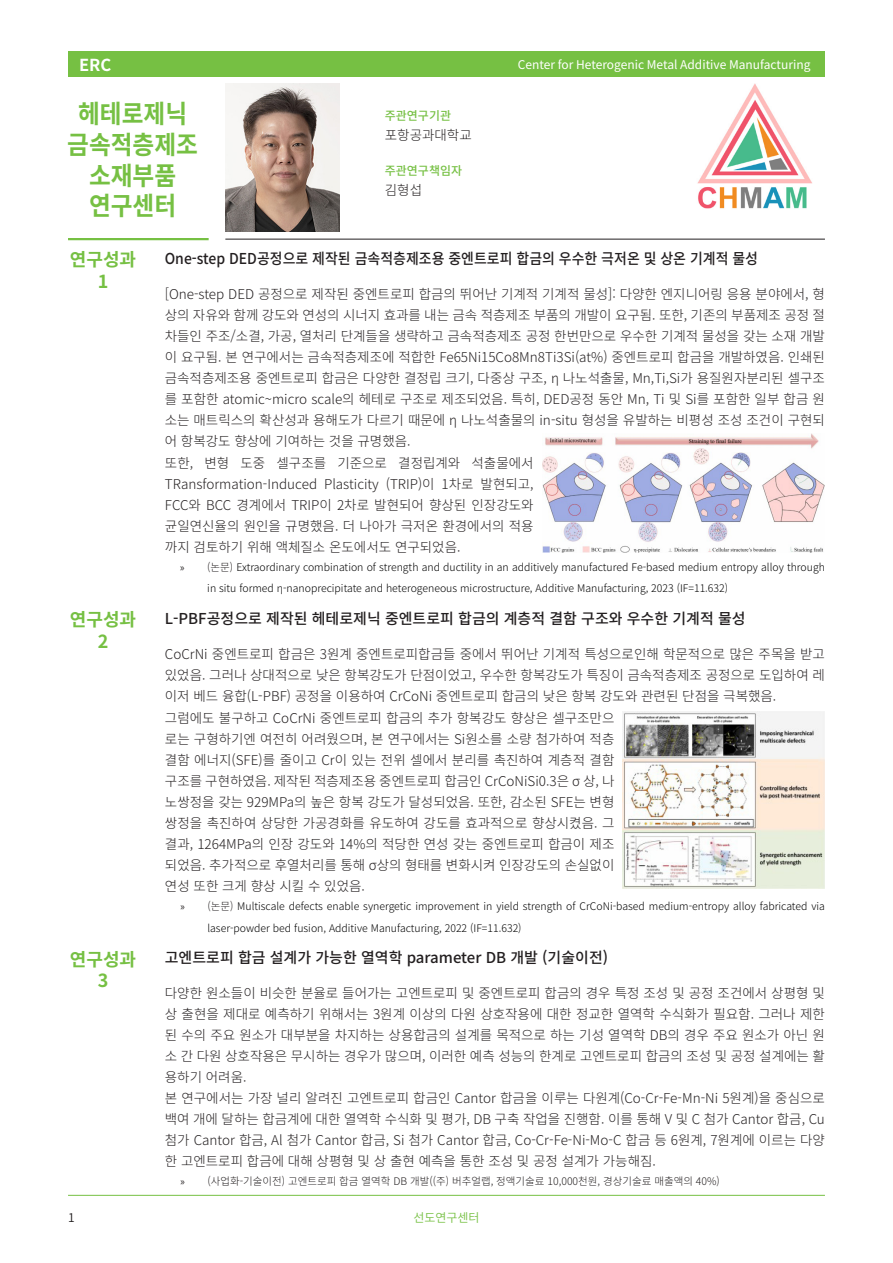
<style>
.page{position:relative;width:893px;height:1263px;background:#fff}
.page>*{position:absolute;margin:0;border:0;box-sizing:border-box;transform-origin:0 0}
.t1{font:700 25.5px/30.6px "Noto Sans CJ Kkr";color:#76c043;text-align:center;scale:.93 1}
.t2{font:700 18px "Noto Sans CJ Kkr";color:#76c043}
.t3{font:700 16.5px "Noto Sans CJ Kkr";color:#fff}
.t4{font:500 15px "Noto Sans CJ Kkr";color:#231f20}
.t5{font:500 15px "Noto Sans CJ Kkr";color:#231f20;scale:.93 1}
.t6{font:300 13.5px/21px "Noto Sans CJ Kkr";color:#231f20;text-align:justify}
.t7{font:12px "Noto Sans CJ Kkr";color:#fff}
.t8{font:500 12px "Noto Sans CJ Kkr";color:#76c043}
.t9{font:600 12px "Noto Sans CJ Kkr";color:#76c043}
.t10{font:600 12px "Noto Sans CJ Kkr";color:#231f20}
.t11{font:300 10.5px/21px "Noto Sans CJ Kkr";color:#000}
.t12{font:300 10.5px "Noto Sans CJ Kkr";color:#231f20}
.s1{font-family:"Myriad Pro";font-weight:400;color:#231f20}
.s2{color:#231f20}
.s3{font-family:"Myriad Pro";font-weight:400}
</style>
<div class="page">
<div style="left:68px;top:51px;width:757px;height:26px;background:#76c043"></div>
<hr style="left:68px;top:1195px;width:757px;height:1px;background:#76c043">
<hr style="left:68px;top:238px;width:141px;height:2px;background:#76c043">
<hr style="left:225px;top:239px;width:600px;height:1px;background:#231f20">
<img style="left:622px;top:712px;width:203px;height:176px">
<img style="left:542px;top:433px;width:283px;height:119px">
<img style="left:225px;top:83px;width:114px;height:149px">
<img style="left:697px;top:83px;width:115px;height:126px">
<p class="t3" style="left:79px;top:55px;width:34px">ERC</p>
<p class="t7" style="left:518px;top:58px;width:294px">Center for Heterogenic Metal Additive Manufacturing</p>
<p class="t8" style="left:385px;top:109px;width:68px">주관연구기관</p>
<p class="t1" style="left:67px;top:99px;width:142px">헤테로제닉 금속적층제조 소재부품</p>
<p class="t1" style="left:89px;top:191px;width:95px">연구센터</p>
<p class="t6" style="left:385px;top:125px;width:88px">포항공과대학교</p>
<p class="t8" style="left:385px;top:164px;width:79px">주관연구책임자</p>
<p class="t6" style="left:385px;top:180px;width:39px">김형섭</p>
<p class="t2" style="left:70px;top:249px;width:68px">연구성과</p>
<p class="t2" style="left:98px;top:271px;width:12px">1</p>
<p class="t5" style="left:165px;top:250px;width:639px">One-step DED공정으로 제작된 금속적층제조용 중엔트로피 합금의 우수한 극저온 및 상온 기계적 물성</p>
<p class="t6" style="left:165px;top:283px;width:662px">[One-step DED 공정으로 제작된 중엔트로피 합금의 뛰어난 기계적 기계적 물성]: 다양한 엔지니어링 응용 분야에서, 형 상의 자유와 함께 강도와 연성의 시너지 효과를 내는 금속 적층제조 부품의 개발이 요구됨. 또한, 기존의 부품제조 공정 절 차들인 주조/소결, 가공, 열처리 단계들을 생략하고 금속적층제조 공정 한번만으로 우수한 기계적 물성을 갖는 소재 개발 이 요구됨. 본 연구에서는 금속적층제조에 적합한 Fe65Ni15Co8Mn8Ti3Si(at%) 중엔트로피 합금을 개발하였음. 인쇄된 금속적층제조용 중엔트로피 합금은 다양한 결정립 크기, 다중상 구조, η 나노석출물, Mn,Ti,Si가 용질원자분리된 셀구조 를 포함한 atomic~micro scale의 헤테로 구조로 제조되었음. 특히, DED공정 동안 Mn, Ti 및 Si를 포함한 일부 합금 원 소는 매트릭스의 확산성과 용해도가 다르기 때문에 η 나노석출물의 in-situ 형성을 유발하는 비평성 조성 조건이 구현되 어 항복강도 향상에 기여하는 것을 규명했음.</p>
<p class="t6" style="left:165px;top:453px;width:370px">또한, 변형 도중 셀구조를 기준으로 결정립계와 석출물에서 TRansformation-Induced Plasticity (TRIP)이 1차로 발현되고, FCC와 BCC 경계에서 TRIP이 2차로 발현되어 향상된 인장강도와 균일연신율의 원인을 규명했음. 더 나아가 극저온 환경에서의 적용 까지 검토하기 위해 액체질소 온도에서도 연구되었음.</p>
<p class="t11" style="left:207px;top:557px;width:619px;text-indent:-27px"><span class="s1">»</span> <span class="s2">(논문)</span> Extraordinary combination of strength and ductility in an additively manufactured Fe-based medium entropy alloy through in situ formed η-nanoprecipitate and heterogeneous microstructure, Additive Manufacturing, 2023 (IF=11.632)</p>
<p class="t2" style="left:70px;top:609px;width:68px">연구성과</p>
<p class="t2" style="left:98px;top:631px;width:12px">2</p>
<p class="t4" style="left:165px;top:610px;width:582px">L-PBF공정으로 제작된 헤테로제닉 중엔트로피 합금의 계층적 결함 구조와 우수한 기계적 물성</p>
<p class="t6" style="left:165px;top:643px;width:662px">CoCrNi 중엔트로피 합금은 3원계 중엔트로피합금들 중에서 뛰어난 기계적 특성으로인해 학문적으로 많은 주목을 받고 있었음. 그러나 상대적으로 낮은 항복강도가 단점이었고, 우수한 항복강도가 특징이 금속적층제조 공정으로 도입하여 레 이저 베드 융합(L-PBF) 공정을 이용하여 CrCoNi 중엔트로피 합금의 낮은 항복 강도와 관련된 단점을 극복했음.</p>
<p class="t6" style="left:165px;top:708px;width:451px">그럼에도 불구하고 CoCrNi 중엔트로피 합금의 추가 항복강도 향상은 셀구조만으 로는 구형하기엔 여전히 어려웠으며, 본 연구에서는 Si원소를 소량 첨가하여 적층 결함 에너지(SFE)를 줄이고 Cr이 있는 전위 셀에서 분리를 촉진하여 계층적 결함 구조를 구현하였음. 제작된 적층제조용 중엔트로피 합금인 CrCoNiSi0.3은 σ 상, 나 노쌍정을 갖는 929MPa의 높은 항복 강도가 달성되었음. 또한, 감소된 SFE는 변형 쌍정을 촉진하여 상당한 가공경화를 유도하여 강도를 효과적으로 향상시켰음. 그 결과, 1264MPa의 인장 강도와 14%의 적당한 연성 갖는 중엔트로피 합금이 제조 되었음. 추가적으로 후열처리를 통해 σ상의 형태를 변화시켜 인장강도의 손실없이 연성 또한 크게 향상 시킬 수 있었음.</p>
<p class="t11" style="left:207px;top:896px;width:619px;text-indent:-27px"><span class="s1">»</span> <span class="s2">(논문)</span> Multiscale defects enable synergetic improvement in yield strength of CrCoNi-based medium-entropy alloy fabricated via laser-powder bed fusion, Additive Manufacturing, 2022 (IF=11.632)</p>
<p class="t2" style="left:70px;top:949px;width:68px">연구성과</p>
<p class="t2" style="left:98px;top:970px;width:12px">3</p>
<p class="t4" style="left:165px;top:949px;width:445px">고엔트로피 합금 설계가 가능한 열역학 parameter DB 개발 (기술이전)</p>
<p class="t6" style="left:165px;top:983px;width:662px">다양한 원소들이 비슷한 분율로 들어가는 고엔트로피 및 중엔트로피 합금의 경우 특정 조성 및 공정 조건에서 상평형 및 상 출현을 제대로 예측하기 위해서는 3원계 이상의 다원 상호작용에 대한 정교한 열역학 수식화가 필요함. 그러나 제한 된 수의 주요 원소가 대부분을 차지하는 상용합금의 설계를 목적으로 하는 기성 열역학 DB의 경우 주요 원소가 아닌 원 소 간 다원 상호작용은 무시하는 경우가 많으며, 이러한 예측 성능의 한계로 고엔트로피 합금의 조성 및 공정 설계에는 활 용하기 어려움.</p>
<p class="t6" style="left:165px;top:1088px;width:662px">본 연구에서는 가장 널리 알려진 고엔트로피 합금인 Cantor 합금을 이루는 다원계(Co-Cr-Fe-Mn-Ni 5원계)을 중심으로 백여 개에 달하는 합금계에 대한 열역학 수식화 및 평가, DB 구축 작업을 진행함. 이를 통해 V 및 C 첨가 Cantor 합금, Cu 첨가 Cantor 합금, Al 첨가 Cantor 합금, Si 첨가 Cantor 합금, Co-Cr-Fe-Ni-Mo-C 합금 등 6원계, 7원계에 이르는 다양 한 고엔트로피 합금에 대해 상평형 및 상 출현 예측을 통한 조성 및 공정 설계가 가능해짐.</p>
<p class="t12" style="left:180px;top:1175px;width:541px"><span class="s3">»</span> (사업화-기술이전) 고엔트로피 합금 열역학 DB 개발((주) 버추얼랩, 정액기술료 10,000천원, 경상기술료 매출액의 40%)</p>
<p class="t10" style="left:68px;top:1211px;width:8px">1</p>
<p class="t9" style="left:413px;top:1211px;width:68px">선도연구센터</p>
</div>
